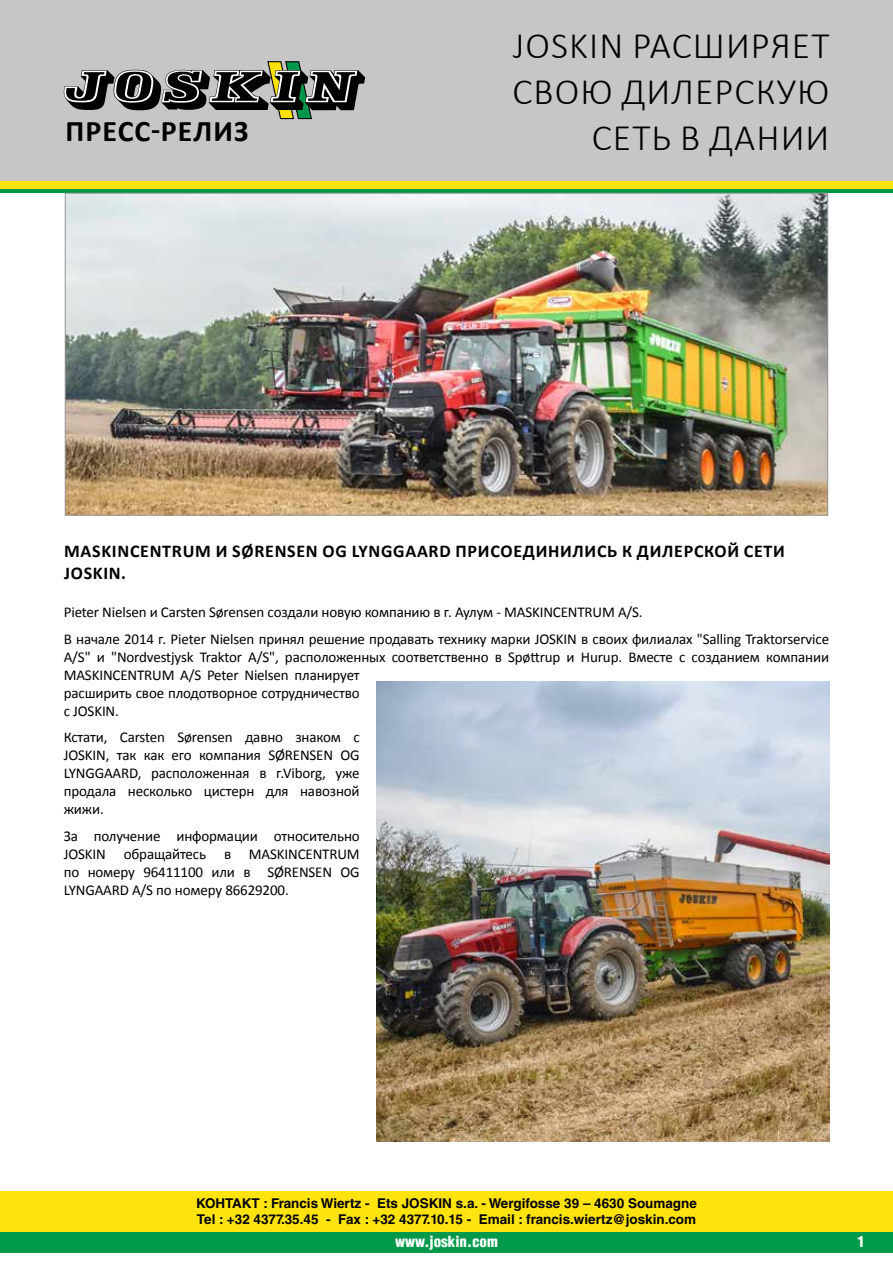
<style>
.page{position:relative;width:893px;height:1263px;background:#fff}
.page>*{position:absolute;margin:0;border:0;box-sizing:border-box;transform-origin:0 0}
.t1{font:300 37.5px/46px "Calibri";letter-spacing:.03em;color:#000;text-align:right}
.t2{font:700 30px "Calibri";letter-spacing:.04em;color:#000}
.t3{font:700 18px/21.6px "Calibri";letter-spacing:.04em;color:#000}
.t4{font:15px/18px "Calibri";letter-spacing:-.01em;color:#000}
.t5{font:900 condensed 15px "Helvetica LT Std";color:#fff}
.t6{font:700 13.5px/16.2px "Helvetica LT Std";color:#000}
</style>
<div class="page">
<div style="left:0;top:1229px;width:893px;height:23px;background:#00994a"></div>
<svg style="left:0;top:189px;width:893px;height:4px;background:#07984d"></svg>
<div style="left:0;top:1191px;width:893px;height:40px;background:#ffe30f"></div>
<div style="left:0;top:180px;width:893px;height:9px;background:#ffe30f"></div>
<div style="left:0;top:0;width:893px;height:181px;background:#c6c6c6"></div>
<svg style="left:64px;top:61px;width:301px;height:58px"></svg>
<img style="left:67px;top:195px;width:759px;height:318px">
<img style="left:377px;top:681px;width:452px;height:461px">
<h2 class="t2" style="left:65px;top:111px;width:185px">ПРЕСС-РЕЛИЗ</h2>
<h1 class="t1" style="left:512px;top:22px;width:319px">JOSKIN РАСШИРЯЕТ<br>СВОЮ ДИЛЕРСКУЮ<br>СЕТЬ В ДАНИИ</h1>
<p class="t3" style="left:64px;top:541px;width:722px">MASKINCENTRUM И SØRENSEN OG LYNGGAARD ПРИСОЕДИНИЛИСЬ К ДИЛЕРСКОЙ СЕТИ<br>JOSKIN.</p>
<p class="t4" style="left:64px;top:599px;width:767px;line-height:26.5px">Pieter Nielsen и Carsten Sørensen создали новую компанию в г. Аулум - MASKINCENTRUM A/S.<br>В начале 2014 г. Pieter Nielsen принял решение продавать технику марки JOSKIN в своих филиалах "Salling Traktorservice</p>
<p class="t4" style="left:64px;top:648px;width:767px">A/S" и "Nordvestjysk Traktor A/S", расположенных соответственно в Spøttrup и Hurup. Вместе с созданием компании MASKINCENTRUM A/S Peter Nielsen планирует<br>расширить свое плодотворное сотрудничество<br>с JOSKIN.</p>
<p class="t4" style="left:64px;top:728px;width:297px;text-align:justify">Кстати, Carsten Sørensen давно знаком с JOSKIN, так как его компания SØRENSEN OG LYNGGAARD, расположенная в г.Viborg, уже продала несколько цистерн для навозной жижи.</p>
<p class="t4" style="left:64px;top:827px;width:297px;text-align:justify">За получение информации относительно JOSKIN обращайтесь в MASKINCENTRUM по номеру 96411100 или в SØRENSEN OG LYNGAARD A/S по номеру 86629200.</p>
<p class="t6" style="left:196px;top:1195px;width:502px">КОНТАКТ : Francis Wiertz - Ets JOSKIN s.a. - Wergifosse 39 – 4630 Soumagne<br>Tel : +32 4377.35.45 - Fax : +32 4377.10.15 - Email : francis.wiertz@joskin.com</p>
<p class="t5" style="left:395px;top:1232px;width:104px">www.joskin.com</p>
<p class="t5" style="left:857px;top:1232px;width:9px">1</p>
</div>
